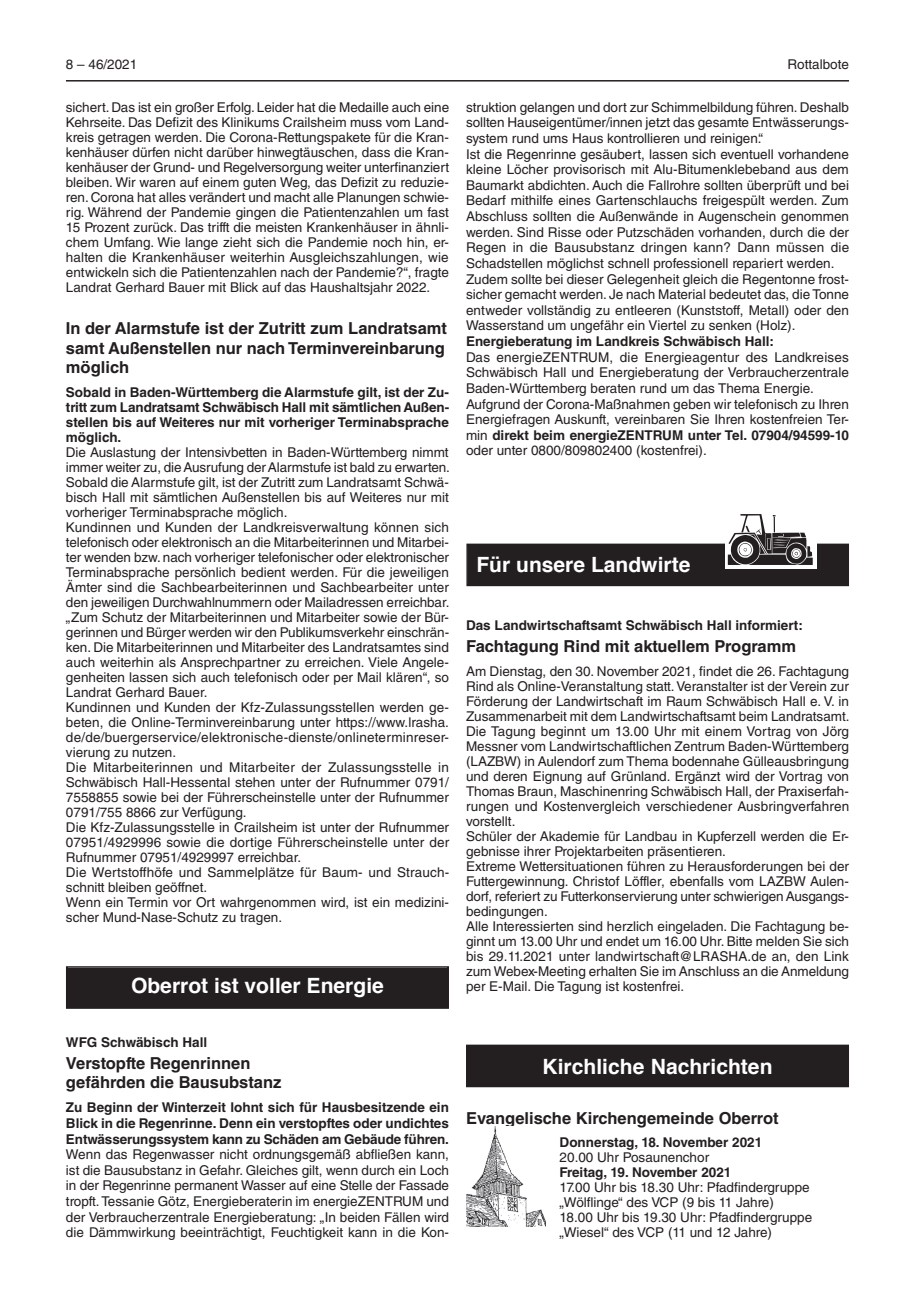
<style>
.page{position:relative;width:915px;height:1297px;background:#fff}
.page>*{position:absolute;margin:0;border:0;box-sizing:border-box;transform-origin:0 0}
.t1{font:700 21px "Helvetica";color:#fff}
.t2{font:700 16.5px/19.5px "Helvetica LT Std";color:#231f20}
.t3{font:13.5px/15px "Helvetica LT Std";color:#231f20}
.t4{font:700 13.5px/15px "Helvetica LT Std";color:#231f20;text-align:justify}
.s1{font-weight:700}
</style>
<div class="page">
<hr style="left:66px;top:80px;width:782px;height:2px;background:#231f20">
<div style="left:67px;top:968px;width:380px;height:39px;background:#231f20"></div>
<div style="left:66px;top:966px;width:383px;height:43px;border:2px solid #231f20"></div>
<div style="left:468px;top:545px;width:379px;height:40px;background:#231f20"></div>
<div style="left:466px;top:544px;width:382px;height:42px;border:2px solid #231f20"></div>
<div style="left:724px;top:509px;width:92px;height:60px;background:#fff"></div>
<svg style="left:727px;top:514px;width:85px;height:51px"></svg>
<div style="left:466px;top:1045px;width:382px;height:41px;background:#231f20"></div>
<div style="left:466px;top:1045px;width:382px;height:42px;border:2px solid #231f20"></div>
<img style="left:466px;top:1127px;width:79px;height:99px">
<p class="t3" style="left:66px;top:57px;width:73px">8 – 46/2021</p>
<p class="t3" style="left:787px;top:57px;width:63px">Rottalbote</p>
<p class="t3" style="left:66px;top:99px;width:384px;text-align:justify">sichert. Das ist ein großer Erfolg. Leider hat die Medaille auch eine Kehrseite. Das Defizit des Klinikums Crailsheim muss vom Land&shy;kreis getragen werden. Die Corona-Rettungspakete für die Kran&shy;kenhäuser dürfen nicht darüber hinwegtäuschen, dass die Kran&shy;kenhäuser der Grund- und Regelversorgung weiter unterfinanziert bleiben. Wir waren auf einem guten Weg, das Defizit zu reduzie&shy;ren. Corona hat alles verändert und macht alle Planungen schwie&shy;rig. Während der Pandemie gingen die Patientenzahlen um fast 15 Prozent zurück. Das trifft die meisten Krankenhäuser in ähnli&shy;chem Umfang. Wie lange zieht sich die Pandemie noch hin, er&shy;halten die Krankenhäuser weiterhin Ausgleichszahlungen, wie entwickeln sich die Patientenzahlen nach der Pandemie?“, fragte Landrat Gerhard Bauer mit Blick auf das Haushaltsjahr 2022.</p>
<p class="t2" style="left:66px;top:319px;width:382px">In der Alarmstufe ist der Zutritt zum Landratsamt samt Außenstellen nur nach Terminvereinbarung möglich</p>
<p class="t4" style="left:66px;top:384px;width:384px">Sobald in Baden-Württemberg die Alarmstufe gilt, ist der Zu&shy;tritt zum Landratsamt Schwäbisch Hall mit sämtlichen Außen&shy;stellen bis auf Weiteres nur mit vorheriger Terminabsprache möglich.</p>
<p class="t3" style="left:66px;top:445px;width:385px">Die Auslastung der Intensivbetten in Baden-Württemberg nimmt immer weiter zu, die Ausrufung der Alarmstufe ist bald zu erwarten.<br>Sobald die Alarmstufe gilt, ist der Zutritt zum Landratsamt Schwä&shy;bisch Hall mit sämtlichen Außenstellen bis auf Weiteres nur mit vorheriger Terminabsprache möglich.<br>Kundinnen und Kunden der Landkreisverwaltung können sich telefonisch oder elektronisch an die Mitarbeiterinnen und Mitarbei&shy;ter wenden bzw. nach vorheriger telefonischer oder elektronischer Terminabsprache persönlich bedient werden. Für die jeweiligen Ämter sind die Sachbearbeiterinnen und Sachbearbeiter unter den jeweiligen Durchwahlnummern oder Mailadressen erreichbar. „Zum Schutz der Mitarbeiterinnen und Mitarbeiter sowie der Bür&shy;gerinnen und Bürger werden wir den Publikumsverkehr einschrän&shy;ken. Die Mitarbeiterinnen und Mitarbeiter des Landratsamtes sind auch weiterhin als Ansprechpartner zu erreichen. Viele Angele&shy;genheiten lassen sich auch telefonisch oder per Mail klären“, so Landrat Gerhard Bauer.<br>Kundinnen und Kunden der Kfz-Zulassungsstellen werden ge&shy;beten, die Online-Terminvereinbarung unter https://www.lrasha. de/de/buergerservice/elektronische-dienste/onlineterminreser&shy;vierung zu nutzen.<br>Die Mitarbeiterinnen und Mitarbeiter der Zulassungsstelle in Schwäbisch Hall-Hessental stehen unter der Rufnummer 0791/ 7558855 sowie bei der Führerscheinstelle unter der Rufnummer 0791/755 8866 zur Verfügung.<br>Die Kfz-Zulassungsstelle in Crailsheim ist unter der Rufnummer 07951/4929996 sowie die dortige Führerscheinstelle unter der Rufnummer 07951/4929997 erreichbar.<br>Die Wertstoffhöfe und Sammelplätze für Baum- und Strauch&shy;schnitt bleiben geöffnet.<br>Wenn ein Termin vor Ort wahrgenommen wird, ist ein medizini&shy;scher Mund-Nase-Schutz zu tragen.</p>
<p class="t3" style="left:466px;top:99px;width:384px;line-height:15.6px">struktion gelangen und dort zur Schimmelbildung führen. Deshalb sollten Hauseigentümer/innen jetzt das gesamte Entwässerungs&shy;system rund ums Haus kontrollieren und reinigen.“<br>Ist die Regenrinne gesäubert, lassen sich eventuell vorhandene kleine Löcher provisorisch mit Alu-Bitumenklebeband aus dem Baumarkt abdichten. Auch die Fallrohre sollten überprüft und bei Bedarf mithilfe eines Gartenschlauchs freigespült werden. Zum Abschluss sollten die Außenwände in Augenschein genommen werden. Sind Risse oder Putzschäden vorhanden, durch die der Regen in die Bausubstanz dringen kann? Dann müssen die Schadstellen möglichst schnell professionell repariert werden.<br>Zudem sollte bei dieser Gelegenheit gleich die Regentonne frost&shy;sicher gemacht werden. Je nach Material bedeutet das, die Tonne entweder vollständig zu entleeren (Kunststoff, Metall) oder den Wasserstand um ungefähr ein Viertel zu senken (Holz).</p>
<p class="t4" style="left:466px;top:334px;width:309px">Energieberatung im Landkreis Schwäbisch Hall:</p>
<p class="t3" style="left:466px;top:349px;width:384px;line-height:15.6px">Das energieZENTRUM, die Energieagentur des Landkreises Schwäbisch Hall und Energieberatung der Verbraucherzentrale Baden-Württemberg beraten rund um das Thema Energie.<br>Aufgrund der Corona-Maßnahmen geben wir telefonisch zu Ihren Energiefragen Auskunft, vereinbaren Sie Ihren kostenfreien Ter&shy;min <span class="s1">direkt beim energieZENTRUM unter Tel. 07904/94599-10 </span>oder unter 0800/809802400 (kostenfrei).</p>
<h1 class="t1" style="left:476px;top:548px;width:215px">Für unsere Landwirte</h1>
<p class="t4" style="left:466px;top:617px;width:338px">Das Landwirtschaftsamt Schwäbisch Hall informiert:</p>
<p class="t2" style="left:466px;top:636px;width:331px">Fachtagung Rind mit aktuellem Programm</p>
<p class="t3" style="left:466px;top:663px;width:385px">Am Dienstag, den 30. November 2021, findet die 26. Fachtagung Rind als Online-Veranstaltung statt. Veranstalter ist der Verein zur Förderung der Landwirtschaft im Raum Schwäbisch Hall e. V. in Zusammenarbeit mit dem Landwirtschaftsamt beim Landratsamt.<br>Die Tagung beginnt um 13.00 Uhr mit einem Vortrag von Jörg Messner vom Landwirtschaftlichen Zentrum Baden-Württemberg (LAZBW) in Aulendorf zum Thema bodennahe Gülleausbringung und deren Eignung auf Grünland. Ergänzt wird der Vortrag von Thomas Braun, Maschinenring Schwäbisch Hall, der Praxiserfah&shy;rungen und Kostenvergleich verschiedener Ausbringverfahren vorstellt.<br>Schüler der Akademie für Landbau in Kupferzell werden die Er&shy;gebnisse ihrer Projektarbeiten präsentieren.<br>Extreme Wettersituationen führen zu Herausforderungen bei der Futtergewinnung. Christof Löffler, ebenfalls vom LAZBW Aulen&shy;dorf, referiert zu Futterkonservierung unter schwierigen Ausgangs&shy;bedingungen.<br>Alle Interessierten sind herzlich eingeladen. Die Fachtagung be&shy;ginnt um 13.00 Uhr und endet um 16.00 Uhr. Bitte melden Sie sich bis 29.11.2021 unter landwirtschaft@LRASHA.de an, den Link zum Webex-Meeting erhalten Sie im Anschluss an die Anmeldung per E-Mail. Die Tagung ist kostenfrei.</p>
<h1 class="t1" style="left:131px;top:969px;width:254px">Oberrot ist voller Energie</h1>
<p class="t4" style="left:66px;top:1034px;width:143px">WFG Schwäbisch Hall</p>
<p class="t2" style="left:66px;top:1053px;width:217px">Verstopfte Regenrinnen gefährden die Bausubstanz</p>
<p class="t4" style="left:66px;top:1100px;width:384px;line-height:15.6px">Zu Beginn der Winterzeit lohnt sich für Hausbesitzende ein Blick in die Regenrinne. Denn ein verstopftes oder undichtes Entwässerungssystem kann zu Schäden am Gebäude führen.</p>
<p class="t3" style="left:66px;top:1147px;width:384px;line-height:15.6px;text-align:justify">Wenn das Regenwasser nicht ordnungsgemäß abfließen kann, ist die Bausubstanz in Gefahr. Gleiches gilt, wenn durch ein Loch in der Regenrinne permanent Wasser auf eine Stelle der Fassade tropft. Tessanie Götz, Energieberaterin im energieZENTRUM und der Verbraucherzentrale Energieberatung: „In beiden Fällen wird die Dämmwirkung beeinträchtigt, Feuchtigkeit kann in die Kon-</p>
<h1 class="t1" style="left:542px;top:1049px;width:231px">Kirchliche Nachrichten</h1>
<p class="t2" style="left:466px;top:1108px;width:314px">Evangelische Kirchengemeinde Oberrot</p>
<p class="t4" style="left:559px;top:1135px;width:204px">Donnerstag, 18. November 2021</p>
<p class="t3" style="left:559px;top:1150px;width:151px">20.00 Uhr Posaunenchor</p>
<p class="t4" style="left:559px;top:1165px;width:173px">Freitag, 19. November 2021</p>
<p class="t3" style="left:559px;top:1180px;width:254px">17.00 Uhr bis 18.30 Uhr: Pfadfindergruppe „Wölflinge“ des VCP (9 bis 11 Jahre)<br>18.00 Uhr bis 19.30 Uhr: Pfadfindergruppe „Wiesel“ des VCP (11 und 12 Jahre)</p>
</div>
